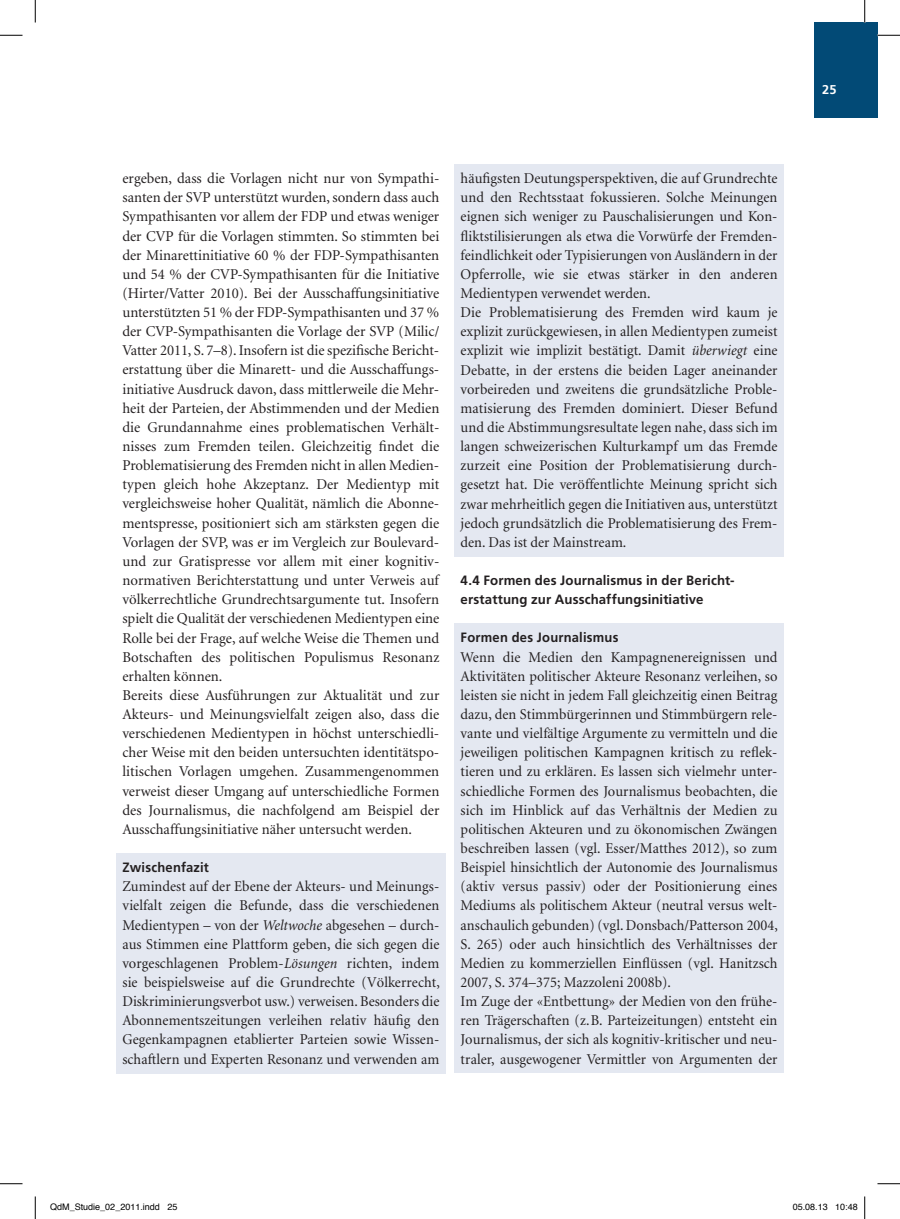
<style>
.page{position:relative;width:900px;height:1219px;background:#fff}
.page>*{position:absolute;margin:0;border:0;box-sizing:border-box;transform-origin:0 0}
.t1{font:15px/19.2px "Minion";color:#231f20;scale:.96 1}
.t2{font:15px/19.2px "Minion";color:#231f20}
.t3{font:700 13.5px/19.2px "Frutiger LT Std";letter-spacing:.01em;color:#231f20}
.t4{font:700 13.5px "Frutiger LT Std";letter-spacing:.01em;color:#231f20;scale:.96 1}
.t5{font:700 12.75px "Frutiger LT Std";color:#fff}
.t6{font:9px "Helvetica";color:#000}
.s1{font-style:italic}
</style>
<div class="page">
<div style="left:813px;top:22px;width:64px;height:96px;background:#024a76"></div>
<div style="left:454px;top:623px;width:330px;height:450px;background:#e4e8f1"></div>
<div style="left:454px;top:164px;width:330px;height:392px;background:#e4e8f1"></div>
<div style="left:116px;top:853px;width:330px;height:220px;background:#e4e8f1"></div>
<svg style="left:0;top:35px;width:22px;height:1px"></svg>
<svg style="left:877px;top:35px;width:23px;height:1px"></svg>
<svg style="left:0;top:1183px;width:22px;height:1px"></svg>
<svg style="left:877px;top:1183px;width:23px;height:1px"></svg>
<svg style="left:35px;top:0;width:1px;height:22px"></svg>
<svg style="left:35px;top:1196px;width:1px;height:23px"></svg>
<svg style="left:864px;top:0;width:1px;height:22px"></svg>
<svg style="left:864px;top:1196px;width:1px;height:23px"></svg>
<p class="t2" style="left:122px;top:169px;width:318px">ergeben, dass die Vorlagen nicht nur von Sympathi&shy;santen der SVP unterstützt wurden, sondern dass auch Sympathisanten vor allem der FDP und etwas weniger der CVP für die Vorlagen stimmten. So stimmten bei der Minarettinitiative 60 % der FDP-Sympathisanten und 54 % der CVP-Sympathisanten für die Initiative (Hirter/Vatter 2010). Bei der Ausschaffungsinitiative unterstützten 51 % der FDP-Sympathisanten und 37 % der CVP-Sympathisanten die Vorlage der SVP (Milic/ Vatter 2011, S. 7–8). Insofern ist die spezifische Bericht&shy;erstattung über die Minarett- und die Ausschaffungs&shy;initiative Ausdruck davon, dass mittlerweile die Mehr&shy;heit der Parteien, der Abstimmenden und der Medien die Grundannahme eines problematischen Verhält&shy;nisses zum Fremden teilen. Gleichzeitig findet die Problematisierung des Fremden nicht in allen Medien&shy;typen gleich hohe Akzeptanz. Der Medientyp mit vergleichsweise hoher Qualität, nämlich die Abonne&shy;mentspresse, positioniert sich am stärksten gegen die Vorlagen der SVP, was er im Vergleich zur Boulevard&shy;und zur Gratispresse vor allem mit einer kognitiv&shy;normativen Berichterstattung und unter Verweis auf völkerrechtliche Grundrechtsargumente tut. Insofern spielt die Qualität der verschiedenen Medientypen eine Rolle bei der Frage, auf welche Weise die Themen und Botschaften des politischen Populismus Resonanz erhalten können.<br>Bereits diese Ausführungen zur Aktualität und zur Akteurs- und Meinungsvielfalt zeigen also, dass die verschiedenen Medientypen in höchst unterschiedli&shy;cher Weise mit den beiden untersuchten identitätspo&shy;litischen Vorlagen umgehen. Zusammengenommen verweist dieser Umgang auf unterschiedliche Formen des Journalismus, die nachfolgend am Beispiel der Ausschaffungsinitiative näher untersucht werden.</p>
<p class="t4" style="left:122px;top:859px;width:92px">Zwischenfazit</p>
<p class="t1" style="left:122px;top:877px;width:332px;text-align:justify">Zumindest auf der Ebene der Akteurs- und Meinungs&shy;vielfalt zeigen die Befunde, dass die verschiedenen Medientypen – von der <span class="s1">Weltwoche</span> abgesehen – durch&shy;aus Stimmen eine Plattform geben, die sich gegen die vorgeschlagenen Problem-<span class="s1">Lösungen</span> richten, indem sie beispielsweise auf die Grundrechte (Völkerrecht, Diskriminierungsverbot usw.) verweisen. Besonders die Abonnementszeitungen verleihen relativ häufig den Gegenkampagnen etablierter Parteien sowie Wissen&shy;schaftlern und Experten Resonanz und verwenden am</p>
<p class="t1" style="left:460px;top:169px;width:332px">häufigsten Deutungsperspektiven, die auf Grundrechte und den Rechtsstaat fokussieren. Solche Meinungen eignen sich weniger zu Pauschalisierungen und Kon&shy;fliktstilisierungen als etwa die Vorwürfe der Fremden&shy;feindlichkeit oder Typisierungen von Ausländern in der Opferrolle, wie sie etwas stärker in den anderen Medientypen verwendet werden.<br>Die Problematisierung des Fremden wird kaum je explizit zurückgewiesen, in allen Medientypen zumeist explizit wie implizit bestätigt. Damit <span class="s1">überwiegt</span> eine Debatte, in der erstens die beiden Lager aneinander vorbeireden und zweitens die grundsätzliche Proble&shy;matisierung des Fremden dominiert. Dieser Befund und die Abstimmungsresultate legen nahe, dass sich im langen schweizerischen Kulturkampf um das Fremde zurzeit eine Position der Problematisierung durch&shy;gesetzt hat. Die veröffentlichte Meinung spricht sich zwar mehrheitlich gegen die Initiativen aus, unterstützt jedoch grundsätzlich die Problematisierung des Frem&shy;den. Das ist der Mainstream.</p>
<p class="t3" style="left:460px;top:571px;width:275px">4.4 Formen des Journalismus in der Bericht&shy;erstattung zur Ausschaffungsinitiative</p>
<p class="t4" style="left:460px;top:630px;width:166px">Formen des Journalismus</p>
<p class="t1" style="left:460px;top:648px;width:332px">Wenn die Medien den Kampagnenereignissen und Aktivitäten politischer Akteure Resonanz verleihen, so leisten sie nicht in jedem Fall gleichzeitig einen Beitrag dazu, den Stimmbürgerinnen und Stimmbürgern rele&shy;vante und vielfältige Argumente zu vermitteln und die jeweiligen politischen Kampagnen kritisch zu reflek&shy;tieren und zu erklären. Es lassen sich vielmehr unter&shy;schiedliche Formen des Journalismus beobachten, die sich im Hinblick auf das Verhältnis der Medien zu politischen Akteuren und zu ökonomischen Zwängen beschreiben lassen (vgl. Esser/Matthes 2012), so zum Beispiel hinsichtlich der Autonomie des Journalismus (aktiv versus passiv) oder der Positionierung eines Mediums als politischem Akteur (neutral versus welt&shy;anschaulich gebunden) (vgl. Donsbach/Patterson 2004, S. 265) oder auch hinsichtlich des Verhältnisses der Medien zu kommerziellen Einflüssen (vgl. Hanitzsch 2007, S. 374–375; Mazzoleni 2008b).<br>Im Zuge der «Entbettung» der Medien von den frühe&shy;ren Trägerschaften (z.B. Parteizeitungen) entsteht ein Journalismus, der sich als kognitiv-kritischer und neu&shy;traler, ausgewogener Vermittler von Argumenten der</p>
<p class="t5" style="left:822px;top:82px;width:16px">25</p>
<p class="t6" style="left:50px;top:1199px;width:129px">QdM_Studie_02_2011.indd 25</p>
<p class="t6" style="left:792px;top:1199px;width:67px">05.08.13 10:48</p>
</div>
